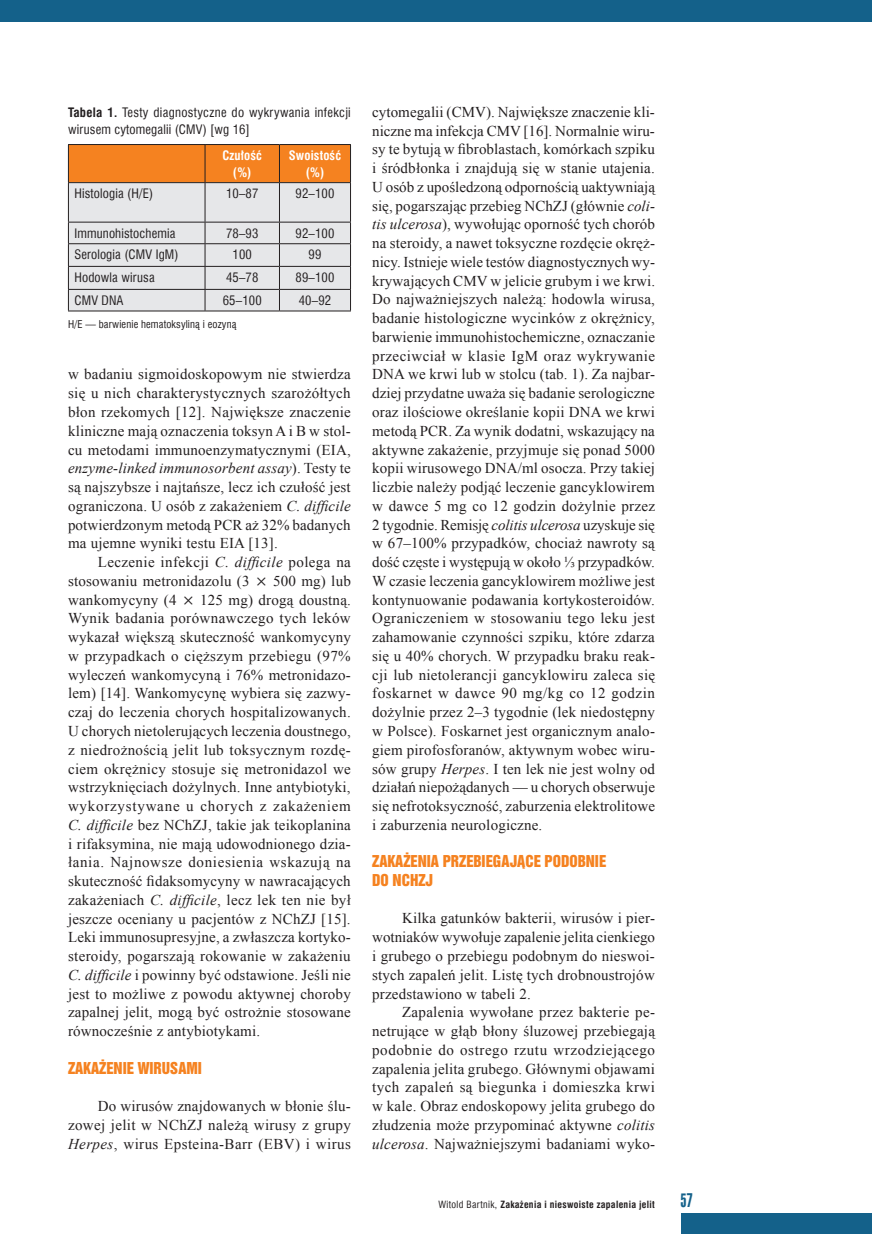
<style>
.page{position:relative;width:872px;height:1234px;background:#fff}
.page>*{position:absolute;margin:0;border:0;box-sizing:border-box;transform-origin:0 0}
.t1{font:18px "Swis 924 EU";color:#14618a}
.t2{font:15px/18.8px "Times New Roman";letter-spacing:.01em;color:#231f20;text-align:justify}
.t3{font:15px/18.8px "Swis 921 EU";color:#f58220}
.t4{font:12.75px/16.5px "Swis 721 Cn EU";letter-spacing:.01em;color:#231f20}
.t5{font:700 12.75px/16.5px "Swis 721 Cn EU";letter-spacing:.01em;color:#fff;text-align:center}
.t6{font:10.5px "Swis 721 Cn EU";letter-spacing:.01em;color:#231f20}
.t7{font:700 9.75px "Swis 721 Cn EU";letter-spacing:.03em;color:#231f20}
.s1{font-weight:700}
.s2{font-style:italic}
.s3{font-weight:400}
</style>
<div class="page">
<div style="left:0;top:0;width:872px;height:21px;background:#14618a"></div>
<div style="left:680px;top:1212px;width:192px;height:21px;background:#14618a"></div>
<svg style="left:68px;top:144px;width:283px;height:167px;background:#dec6b2"></svg>
<p class="t4" style="left:68px;top:104px;width:284px"><span class="s1">Tabela 1.</span> Testy diagnostyczne do wykrywania infekcji wirusem cytomegalii (CMV) [wg 16]</p>
<p class="t5" style="left:222px;top:148px;width:41px">Czułość (%)</p>
<p class="t5" style="left:289px;top:148px;width:54px">Swoistość (%)</p>
<p class="t4" style="left:74px;top:185px;width:80px">Histologia (H/E)</p>
<p class="t4" style="left:226px;top:185px;width:34px">10–87</p>
<p class="t4" style="left:295px;top:185px;width:40px">92–100</p>
<p class="t4" style="left:74px;top:225px;width:103px">Immunohistochemia</p>
<p class="t4" style="left:226px;top:225px;width:34px">78–93</p>
<p class="t4" style="left:295px;top:225px;width:40px">92–100</p>
<p class="t4" style="left:74px;top:246px;width:106px">Serologia (CMV IgM)</p>
<p class="t4" style="left:232px;top:246px;width:21px">100</p>
<p class="t4" style="left:308px;top:246px;width:14px">99</p>
<p class="t4" style="left:74px;top:269px;width:82px">Hodowla wirusa</p>
<p class="t4" style="left:226px;top:269px;width:34px">45–78</p>
<p class="t4" style="left:295px;top:269px;width:40px">89–100</p>
<p class="t4" style="left:74px;top:292px;width:51px">CMV DNA</p>
<p class="t4" style="left:223px;top:292px;width:40px">65–100</p>
<p class="t4" style="left:299px;top:292px;width:34px">40–92</p>
<p class="t6" style="left:68px;top:317px;width:170px">H/E — barwienie hematoksyliną i eozyną</p>
<p class="t2" style="left:68px;top:365px;width:284px">w badaniu sigmoidoskopowym nie stwierdza się u nich charakterystycznych szarożółtych błon rzekomych [12]. Największe znaczenie kliniczne mają oznaczenia toksyn A i B w stol&shy;cu metodami immunoenzymatycznymi (EIA, <span class="s2">enzyme-linked immunosorbent assay</span>). Testy te są najszybsze i najtańsze, lecz ich czułość jest ograniczona. U osób z zakażeniem <span class="s2">C. difficile </span>potwierdzonym metodą PCR aż 32% badanych ma ujemne wyniki testu EIA [13].</p>
<p class="t2" style="left:68px;top:552px;width:284px;text-indent:30px">Leczenie infekcji <span class="s2">C. difficile</span> polega na stosowaniu metronidazolu (3</p>
<p class="t2" style="left:273px;top:571px;width:79px">500 mg) lub</p>
<p class="t2" style="left:68px;top:590px;width:284px;text-indent:132px">125 mg) drogą doustną.<br>Wynik badania porównawczego tych leków wykazał większą skuteczność wankomycyny w przypadkach o cięższym przebiegu (97% wyleczeń wankomycyną i 76% metronidazo&shy;lem) [14]. Wankomycynę wybiera się zazwy&shy;czaj do leczenia chorych hospitalizowanych.<br>U chorych nietolerujących leczenia doustnego, z niedrożnością jelit lub toksycznym rozdę&shy;ciem okrężnicy stosuje się metronidazol we wstrzyknięciach dożylnych. Inne antybiotyki, wykorzystywane u chorych z zakażeniem <span class="s2">C. difficile</span> bez NChZJ, takie jak teikoplanina i rifaksymina, nie mają udowodnionego dzia&shy;łania. Najnowsze doniesienia wskazują na skuteczność fidaksomycyny w nawracających zakażeniach <span class="s2">C. difficile</span>, lecz lek ten nie był jeszcze oceniany u pacjentów z NChZJ [15].<br>Leki immunosupresyjne, a zwłaszcza kortyko&shy;steroidy, pogarszają rokowanie w zakażeniu <span class="s2">C. difficile</span> i powinny być odstawione. Jeśli nie jest to możliwe z powodu aktywnej choroby zapalnej jelit, mogą być ostrożnie stosowane równocześnie z antybiotykami.</p>
<p class="t3" style="left:68px;top:1057px;width:135px">ZAKAŻENIE WIRUSAMI</p>
<p class="t2" style="left:68px;top:1096px;width:284px;text-indent:30px">Do wirusów znajdowanych w błonie ślu&shy;zowej jelit w NChZJ należą wirusy z grupy <span class="s2">Herpes</span>, wirus Epsteina-Barr (EBV) i wirus</p>
<p class="t2" style="left:68px;top:590px;width:110px">wankomycyny (4</p>
<p class="t2" style="left:372px;top:102px;width:284px">cytomegalii (CMV). Największe znaczenie kli&shy;niczne ma infekcja CMV [16]. Normalnie wiru&shy;sy te bytują w fibroblastach, komórkach szpiku i śródbłonka i znajdują się w stanie utajenia.<br>U osób z upośledzoną odpornością uaktywniają się, pogarszając przebieg NChZJ (głównie <span class="s2">coli&shy;tis ulcerosa</span>), wywołując oporność tych chorób na steroidy, a nawet toksyczne rozdęcie okręż&shy;nicy. Istnieje wiele testów diagnostycznych wy&shy;krywających CMV w jelicie grubym i we krwi.<br>Do najważniejszych należą: hodowla wirusa, badanie histologiczne wycinków z okrężnicy, barwienie immunohistochemiczne, oznaczanie przeciwciał w klasie IgM oraz wykrywanie DNA we krwi lub w stolcu (tab. 1). Za najbar&shy;dziej przydatne uważa się badanie serologiczne oraz ilościowe określanie kopii DNA we krwi metodą PCR. Za wynik dodatni, wskazujący na aktywne zakażenie, przyjmuje się ponad 5000 kopii wirusowego DNA/ml osocza. Przy takiej liczbie należy podjąć leczenie gancyklowirem w dawce 5 mg co 12 godzin dożylnie przez 2 tygodnie. Remisję <span class="s2">colitis ulcerosa</span> uzyskuje się w 67–100% przypadków, chociaż nawroty są dość częste i występują w około ⅓ przypadków.<br>W czasie leczenia gancyklowirem możliwe jest kontynuowanie podawania kortykosteroidów.<br>Ograniczeniem w stosowaniu tego leku jest zahamowanie czynności szpiku, które zdarza się u 40% chorych. W przypadku braku reak&shy;cji lub nietolerancji gancyklowiru zaleca się foskarnet w dawce 90 mg/kg co 12 godzin dożylnie przez 2–3 tygodnie (lek niedostępny w Polsce). Foskarnet jest organicznym analo&shy;giem pirofosforanów, aktywnym wobec wiru&shy;sów grupy <span class="s2">Herpes</span>. I ten lek nie jest wolny od działań niepożądanych — u chorych obserwuje się nefrotoksyczność, zaburzenia elektrolitowe i zaburzenia neurologiczne.</p>
<p class="t3" style="left:372px;top:851px;width:235px">ZAKAŻENIA PRZEBIEGAJĄCE PODOBNIE<br>DO NCHZJ</p>
<p class="t2" style="left:372px;top:908px;width:284px;text-indent:30px">Kilka gatunków bakterii, wirusów i pier&shy;wotniaków wywołuje zapalenie jelita cienkiego i grubego o przebiegu podobnym do nieswoi&shy;stych zapaleń jelit. Listę tych drobnoustrojów przedstawiono w tabeli 2.</p>
<p class="t2" style="left:372px;top:1002px;width:284px;text-indent:30px">Zapalenia wywołane przez bakterie pe&shy;netrujące w głąb błony śluzowej przebiegają podobnie do ostrego rzutu wrzodziejącego zapalenia jelita grubego. Głównymi objawami tych zapaleń są biegunka i domieszka krwi w kale. Obraz endoskopowy jelita grubego do złudzenia może przypominać aktywne <span class="s2">colitis ulcerosa</span>. Najważniejszymi badaniami wyko-</p>
<p class="t7" style="left:438px;top:1198px;width:218px"><span class="s3">Witold Bartnik,</span> Zakażenia i nieswoiste zapalenia jelit</p>
<p class="t1" style="left:680px;top:1188px;width:14px">57</p>
</div>
